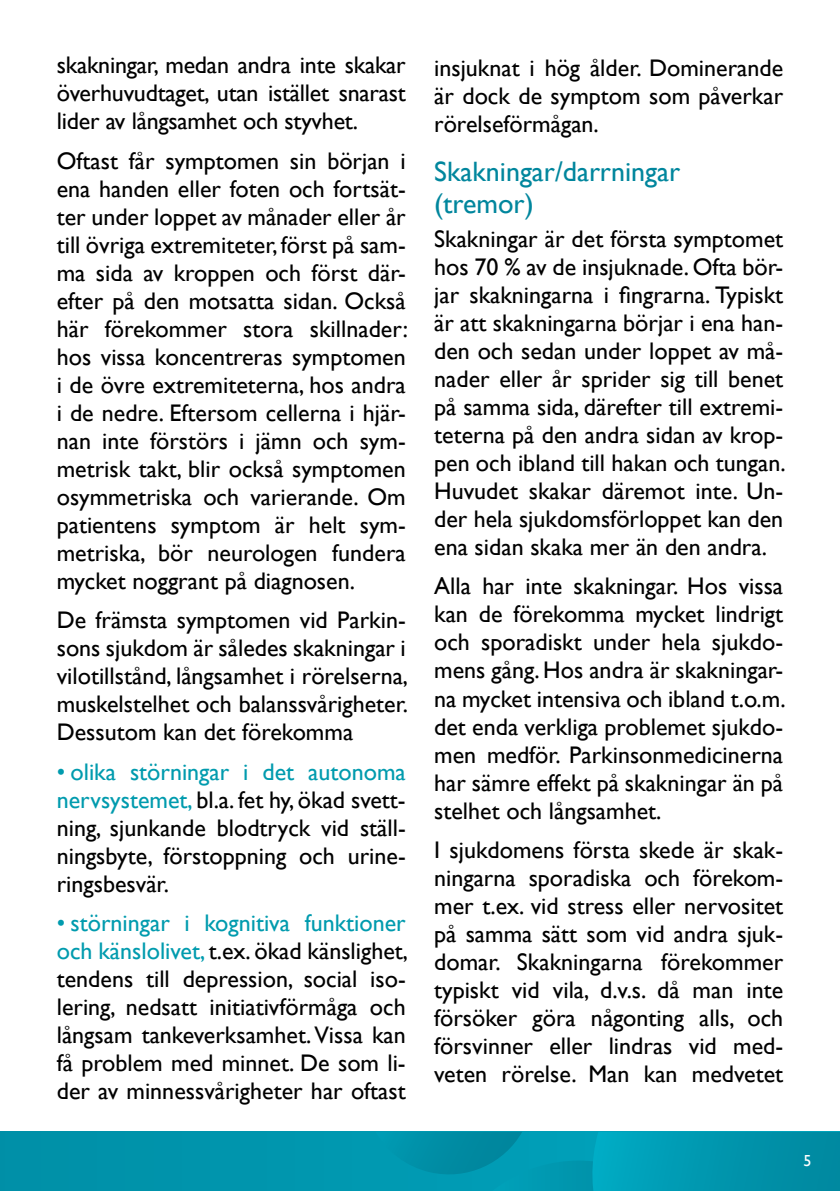
<style>
.page{position:relative;width:840px;height:1191px;background:#fff}
.page>*{position:absolute;margin:0;border:0;box-sizing:border-box;transform-origin:0 0}
.t1{font:28px/32px "Gill Sans";color:#00869d}
.t2{font:24px/28px "Gill Sans";color:#000;text-align:justify}
.t3{font:16px "Gill Sans";color:#fff}
.s1{color:#009bae}
</style>
<div class="page">
<div style="left:0;top:1131px;width:839px;height:60px;background:#0094ac"></div>
<svg style="left:447px;top:1131px;width:392px;height:60px"></svg>
<p class="t2" style="left:57px;top:52px;width:350px">skakningar, medan andra inte skakar överhuvudtaget, utan istället snarast lider av långsamhet och styvhet.</p>
<p class="t2" style="left:57px;top:147px;width:353px">Oftast får symptomen sin början i ena handen eller foten och fortsät&shy;ter under loppet av månader eller år till övriga extremiteter, först på sam&shy;ma sida av kroppen och först där&shy;efter på den motsatta sidan. Också här förekommer stora skillnader: hos vissa koncentreras symptomen i de övre extremiteterna, hos andra i de nedre. Eftersom cellerna i hjär&shy;nan inte förstörs i jämn och sym&shy;metrisk takt, blir också symptomen osymmetriska och varierande. Om patientens symptom är helt sym&shy;metriska, bör neurologen fundera mycket noggrant på diagnosen.</p>
<p class="t2" style="left:57px;top:606px;width:353px">De främsta symptomen vid Parkin&shy;sons sjukdom är således skakningar i vilotillstånd, långsamhet i rörelserna, muskelstelhet och balanssvårigheter.<br>Dessutom kan det förekomma</p>
<p class="t2" style="left:57px;top:758px;width:350px"><span class="s1">• olika störningar i det autonoma nervsystemet,</span> bl.a. fet hy, ökad svett&shy;ning, sjunkande blodtryck vid ställ&shy;ningsbyte, förstoppning och urine&shy;ringsbesvär.</p>
<p class="t2" style="left:57px;top:909px;width:353px"><span class="s1">• störningar i kognitiva funktioner och känslolivet,</span> t.ex. ökad känslighet, tendens till depression, social iso&shy;lering, nedsatt initiativförmåga och långsam tankeverksamhet. Vissa kan få problem med minnet. De som li&shy;der av minnessvårigheter har oftast</p>
<p class="t2" style="left:434px;top:55px;width:350px">insjuknat i hög ålder. Dominerande är dock de symptom som påverkar rörelseförmågan.</p>
<p class="t1" style="left:434px;top:156px;width:247px">Skakningar/darrningar (tremor)</p>
<p class="t2" style="left:434px;top:225px;width:353px">Skakningar är det första symptomet hos 70 % av de insjuknade. Ofta bör&shy;jar skakningarna i fingrarna. Typiskt är att skakningarna börjar i ena han&shy;den och sedan under loppet av må&shy;nader eller år sprider sig till benet på samma sida, därefter till extremi&shy;teterna på den andra sidan av krop&shy;pen och ibland till hakan och tungan.<br>Huvudet skakar däremot inte. Un&shy;der hela sjukdomsförloppet kan den ena sidan skaka mer än den andra.</p>
<p class="t2" style="left:434px;top:573px;width:353px">Alla har inte skakningar. Hos vissa kan de förekomma mycket lindrigt och sporadiskt under hela sjukdo&shy;mens gång. Hos andra är skakningar&shy;na mycket intensiva och ibland t.o.m. det enda verkliga problemet sjukdo&shy;men medför. Parkinsonmedicinerna har sämre effekt på skakningar än på stelhet och långsamhet.</p>
<p class="t2" style="left:434px;top:836px;width:350px">I sjukdomens första skede är skak&shy;ningarna sporadiska och förekom&shy;mer t.ex. vid stress eller nervositet på samma sätt som vid andra sjuk&shy;domar. Skakningarna förekommer typiskt vid vila, d.v.s. då man inte försöker göra någonting alls, och försvinner eller lindras vid med&shy;veten rörelse. Man kan medvetet</p>
<p class="t3" style="left:803px;top:1150px;width:9px">5</p>
</div>
